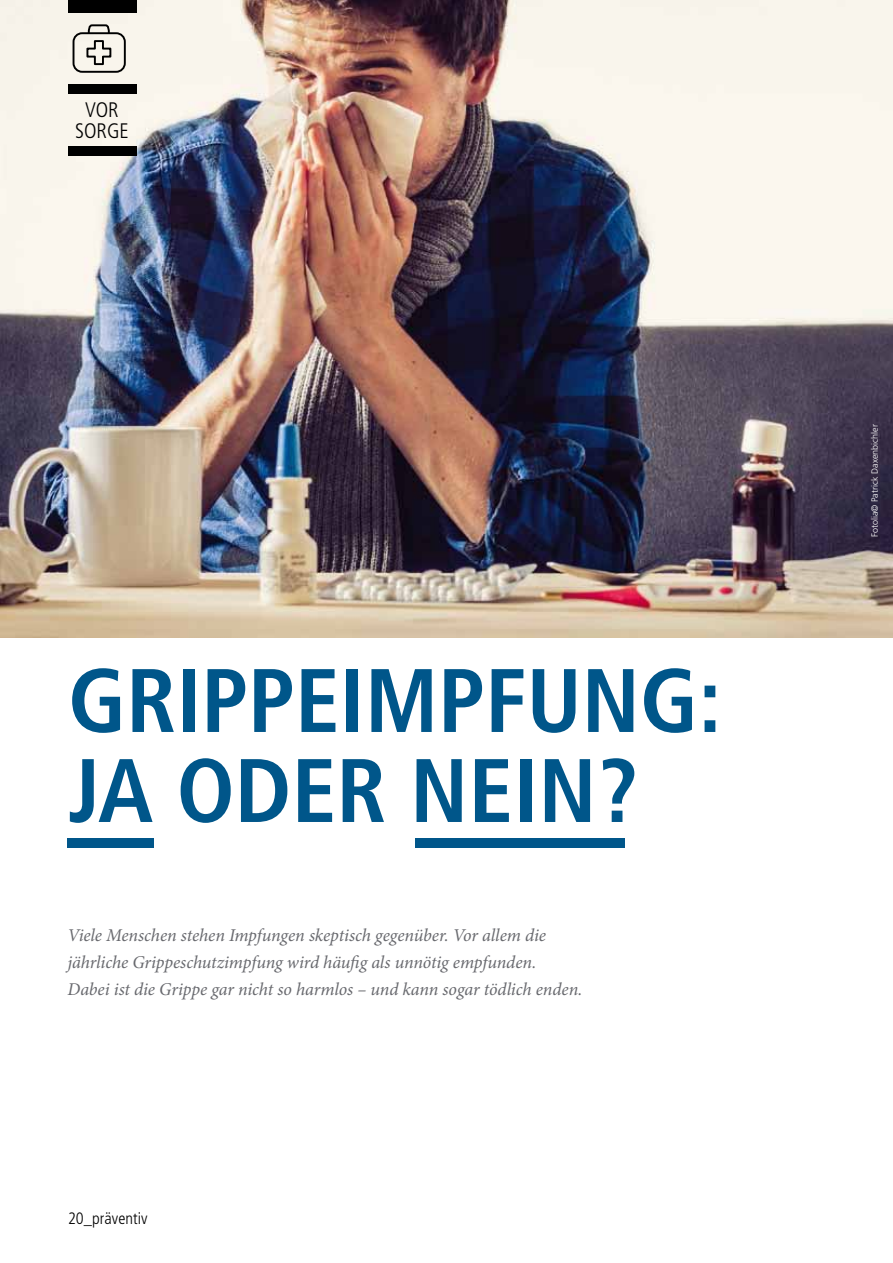
<style>
.page{position:relative;width:893px;height:1263px;background:#fff}
.page>*{position:absolute;margin:0;border:0;box-sizing:border-box;transform-origin:0 0}
.t1{font:700 condensed 90px/90px "Frutiger";color:#00568a}
.t2{font:300 condensed 21px/21px "Frutiger";color:#000;text-align:center}
.t3{font:italic 18px/27px "Minion Pro";letter-spacing:-.01em;color:#68696e}
.t4{font:300 condensed 16.5px "Frutiger";color:#000}
.t5{font:300 9px "Frutiger";color:#fff}
</style>
<div class="page">
<img style="left:0;top:0;width:893px;height:638px">
<div style="left:68px;top:0;width:69px;height:13px;background:#000"></div>
<div style="left:73px;top:32px;width:53px;height:41px;border:2px solid #000;border-radius:9px"></div>
<svg style="left:86px;top:23px;width:26px;height:43px"></svg>
<div style="left:68px;top:84px;width:69px;height:9px;background:#000"></div>
<div style="left:68px;top:146px;width:69px;height:10px;background:#000"></div>
<div style="left:68px;top:839px;width:86px;height:9px;background:#00568a"></div>
<div style="left:415px;top:839px;width:210px;height:9px;background:#00568a"></div>
<p class="t2" style="left:75px;top:99px;width:55px">Vor<br>Sorge</p>
<h1 class="t1" style="left:68px;top:656px;width:655px;text-indent:227px">EIMPFUNG:<br>JA ODER NEIN?</h1>
<h1 class="t1" style="left:68px;top:656px;width:45px">GRIPP</h1>
<p class="t3" style="left:68px;top:922px;width:516px">Viele Menschen stehen Impfungen skeptisch gegenüber. Vor allem die jährliche Grippeschutzimpfung wird häufig als unnötig empfunden.<br>Dabei ist die Grippe gar nicht so harmlos – und kann sogar tödlich enden.</p>
<p class="t4" style="left:68px;top:1209px;width:81px">20_präventiv</p>
<p class="t5" style="left:870px;top:537px;width:114px;rotate:-90deg">Fotolia© Patrick Daxenbichler</p>
</div>
